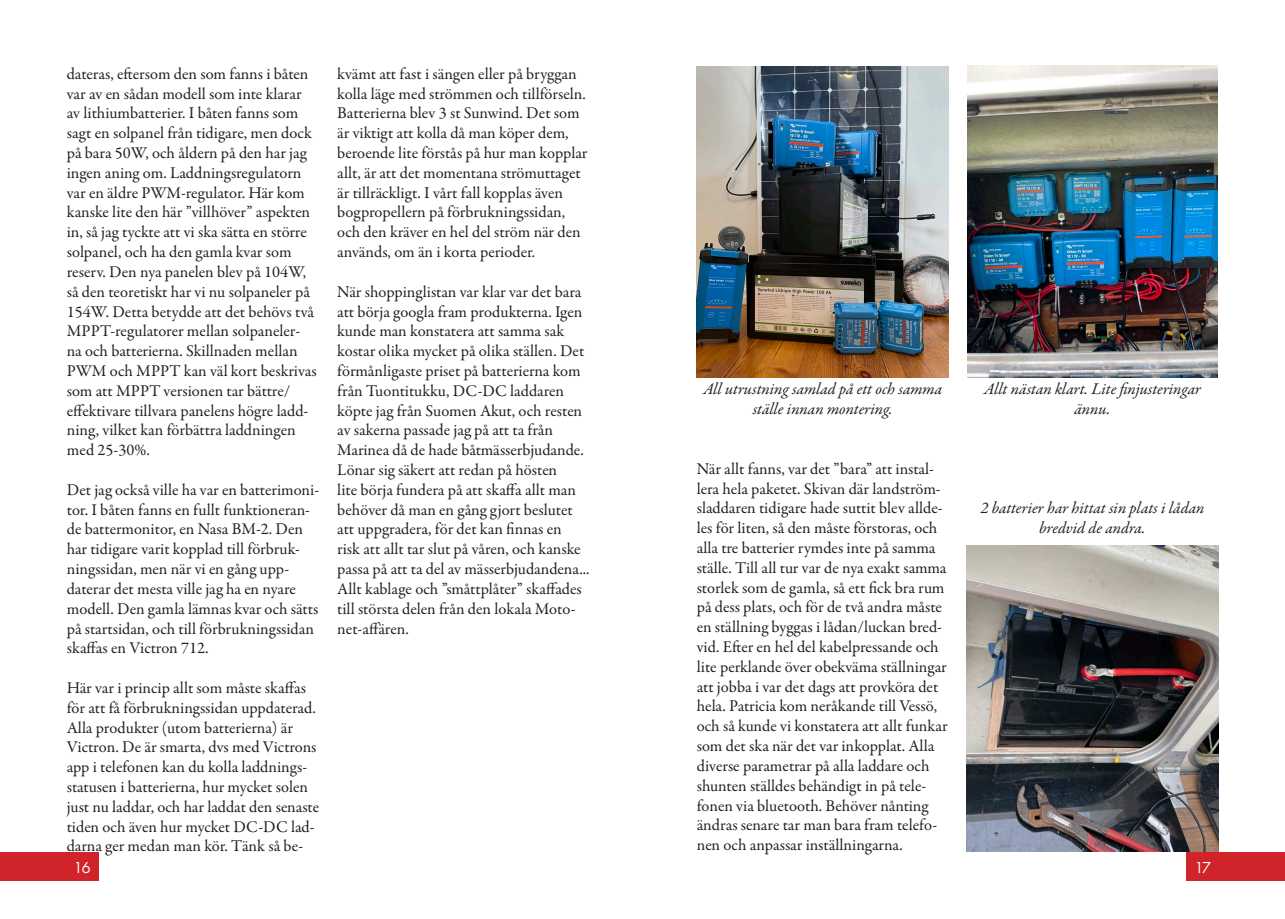
<style>
.page{position:relative;width:1285px;height:919px;background:#fff}
.page>*{position:absolute;margin:0;border:0;box-sizing:border-box;transform-origin:0 0}
.Text_nederkant_baksi{font:16.5px/19.8px "Garamond Premr Pro";color:#231f20}
.Text_nederkant_baksi-2{font:italic 16.5px/19.8px "Garamond Premr Pro";color:#231f20;text-align:center}
.t1{font:16.5px "Futura PT";color:#fff}
</style>
<div class="page">
<div style="left:0;top:852px;width:99px;height:28px;background:#d1232a"></div>
<div style="left:1185px;top:852px;width:99px;height:28px;background:#d1232a"></div>
<img style="left:696px;top:67px;width:252px;height:310px">
<img style="left:967px;top:65px;width:250px;height:312px">
<img style="left:966px;top:545px;width:251px;height:306px">
<p class="Text_nederkant_baksi" style="left:67px;top:64px;width:251px">dateras, eftersom den som fanns i båten var av en sådan modell som inte klarar av lithiumbatterier. I båten fanns som sagt en solpanel från tidigare, men dock på bara 50W, och åldern på den har jag ingen aning om. Laddningsregulatorn var en äldre PWM-regulator. Här kom kanske lite den här ”villhöver” aspekten in, så jag tyckte att vi ska sätta en större solpanel, och ha den gamla kvar som reserv. Den nya panelen blev på 104W, så den teoretiskt har vi nu solpaneler på 154W. Detta betydde att det behövs två MPPT-regulatorer mellan solpaneler&shy;na och batterierna. Skillnaden mellan PWM och MPPT kan väl kort beskrivas som att MPPT versionen tar bättre/ effektivare tillvara panelens högre ladd&shy;ning, vilket kan förbättra laddningen med 25-30%.</p>
<p class="Text_nederkant_baksi" style="left:67px;top:480px;width:254px">Det jag också ville ha var en batterimoni&shy;tor. I båten fanns en fullt funktioneran&shy;de battermonitor, en Nasa BM-2. Den har tidigare varit kopplad till förbruk&shy;ningssidan, men när vi en gång upp&shy;daterar det mesta ville jag ha en nyare modell. Den gamla lämnas kvar och sätts på startsidan, och till förbrukningssidan skaffas en Victron 712.</p>
<p class="Text_nederkant_baksi" style="left:67px;top:678px;width:254px">Här var i princip allt som måste skaffas för att få förbrukningssidan uppdaterad.<br>Alla produkter (utom batterierna) är Victron. De är smarta, dvs med Victrons app i telefonen kan du kolla laddnings&shy;statusen i batterierna, hur mycket solen just nu laddar, och har laddat den senaste tiden och även hur mycket DC-DC lad&shy;darna ger medan man kör. Tänk så be-</p>
<p class="Text_nederkant_baksi" style="left:337px;top:64px;width:252px">kvämt att fast i sängen eller på bryggan kolla läge med strömmen och tillförseln.<br>Batterierna blev 3 st Sunwind. Det som är viktigt att kolla då man köper dem, beroende lite förstås på hur man kopplar allt, är att det momentana strömuttaget är tillräckligt. I vårt fall kopplas även bogpropellern på förbrukningssidan, och den kräver en hel del ström när den används, om än i korta perioder.</p>
<p class="Text_nederkant_baksi" style="left:337px;top:282px;width:253px">När shoppinglistan var klar var det bara att börja googla fram produkterna. Igen kunde man konstatera att samma sak kostar olika mycket på olika ställen. Det förmånligaste priset på batterierna kom från Tuontitukku, DC-DC laddaren köpte jag från Suomen Akut, och resten av sakerna passade jag på att ta från Marinea då de hade båtmässerbjudande.<br>Lönar sig säkert att redan på hösten<br>lite börja fundera på att skaffa allt man behöver då man en gång gjort beslutet att uppgradera, för det kan finnas en<br>risk att allt tar slut på våren, och kanske passa på att ta del av mässerbjudandena...<br>Allt kablage och ”småttplåter” skaffades till största delen från den lokala Moto&shy;net-affären.</p>
<p class="Text_nederkant_baksi-2" style="left:703px;top:380px;width:240px">All utrustning samlad på ett och samma ställe innan montering.</p>
<p class="Text_nederkant_baksi" style="left:696px;top:459px;width:252px">När allt fanns, var det ”bara” att instal&shy;lera hela paketet. Skivan där landström&shy;sladdaren tidigare hade suttit blev allde&shy;les för liten, så den måste förstoras, och alla tre batterier rymdes inte på samma ställe. Till all tur var de nya exakt samma storlek som de gamla, så ett fick bra rum på dess plats, och för de två andra måste en ställning byggas i lådan/luckan bred&shy;vid. Efter en hel del kabelpressande och lite perklande över obekväma ställningar att jobba i var det dags att provköra det hela. Patricia kom neråkande till Vessö, och så kunde vi konstatera att allt funkar som det ska när det var inkopplat. Alla diverse parametrar på alla laddare och shunten ställdes behändigt in på tele&shy;fonen via bluetooth. Behöver nånting ändras senare tar man bara fram telefo&shy;nen och anpassar inställningarna.</p>
<p class="Text_nederkant_baksi-2" style="left:983px;top:380px;width:218px">Allt nästan klart. Lite finjusteringar ännu.</p>
<p class="Text_nederkant_baksi-2" style="left:980px;top:499px;width:225px">2 batterier har hittat sin plats i lådan bredvid de andra.</p>
<p class="t1" style="left:74px;top:857px;width:19px">16</p>
<p class="t1" style="left:1194px;top:857px;width:18px">17</p>
</div>
